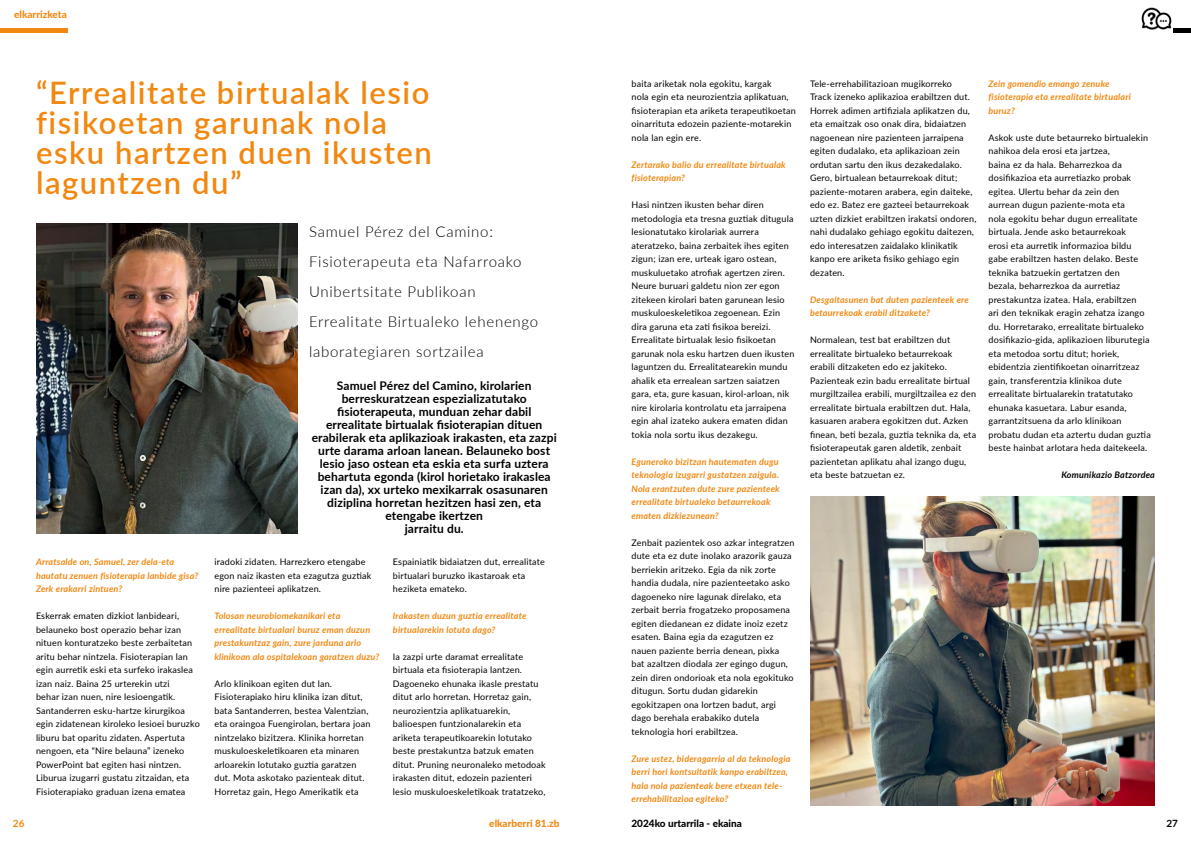
<style>
.page{position:relative;width:1191px;height:842px;background:#fff}
.page>*{position:absolute;margin:0;border:0;box-sizing:border-box;transform-origin:0 0}
.t1{font:600 31px/30px "Lato";letter-spacing:.05em;color:#f18811}
.t2{font:300 15px/30px "Lato";letter-spacing:.05em;color:#000}
.t3{font:700 12px/13px "Lato";letter-spacing:.01em;color:#000;text-align:center}
.t4{font:800 10px "Lato";color:#f18811}
.t5{font:800 10px "Lato";color:#000}
.t6{font:700 10px "Lato";color:#f18811}
.t7{font:700 10px "Lato";color:#000}
.t8{font:9px/13.5px "Lato";letter-spacing:.02em;color:#000}
.t9{font:italic 700 9px/13.5px "Lato";letter-spacing:.02em;color:#f18811}
.t10{font:italic 700 9px "Lato";letter-spacing:.02em;color:#000}
</style>
<div class="page">
<hr style="left:1174px;top:29px;width:17px;height:4px;background:#000">
<hr style="left:0;top:29px;width:67px;height:4px;background:#f18811">
<img style="left:1141px;top:7px;width:31px;height:23px">
<img style="left:810px;top:496px;width:344px;height:310px">
<img style="left:36px;top:224px;width:262px;height:310px">
<p class="t4" style="left:14px;top:7px;width:54px">elkarrizketa</p>
<h1 class="t1" style="left:36px;top:77px;width:397px">“Errealitate birtualak lesio fisikoetan garunak nola esku hartzen duen ikusten laguntzen du”</h1>
<p class="t8" style="left:631px;top:76px;width:166px">baita ariketak nola egokitu, kargak<br>nola egin eta neurozientzia aplikatuan, fisioterapian eta ariketa terapeutikoetan oinarrituta edozein paziente-motarekin nola lan egin ere.</p>
<p class="t9" style="left:631px;top:157px;width:156px">Zertarako balio du errealitate birtualak fisioterapian?</p>
<p class="t8" style="left:631px;top:198px;width:164px">Hasi nintzen ikusten behar diren metodologia eta tresna guztiak ditugula lesionatutako kirolariak aurrera ateratzeko, baina zerbaitek ihes egiten zigun; izan ere, urteak igaro ostean, muskuluetako atrofiak agertzen ziren.<br>Neure buruari galdetu nion zer egon zitekeen kirolari baten garunean lesio muskuloeskeletikoa zegoenean. Ezin dira garuna eta zati fisikoa bereizi.<br>Errealitate birtualak lesio fisikoetan garunak nola esku hartzen duen ikusten laguntzen du. Errealitatearekin mundu ahalik eta errealean sartzen saiatzen gara, eta, gure kasuan, kirol-arloan, nik nire kirolaria kontrolatu eta jarraipena egin ahal izateko aukera ematen didan tokia nola sortu ikus dezakegu.</p>
<p class="t9" style="left:631px;top:454px;width:150px">Eguneroko bizitzan hautematen dugu teknologia izugarri gustatzen zaigula.<br>Nola erantzuten dute zure pazienteek errealitate birtualeko betaurrekoak ematen dizkiezunean?</p>
<p class="t8" style="left:631px;top:535px;width:165px">Zenbait pazientek oso azkar integratzen dute eta ez dute inolako arazorik gauza berriekin aritzeko. Egia da nik zorte handia dudala, nire pazienteetako asko dagoeneko nire lagunak direlako, eta zerbait berria frogatzeko proposamena egiten diedanean ez didate inoiz ezetz esaten. Baina egia da ezagutzen ez nauen paziente berria denean, pixka bat azaltzen diodala zer egingo dugun, zein diren ondorioak eta nola egokituko ditugun. Sortu dudan gidarekin egokitzapen ona lortzen badut, argi dago berehala erabakiko dutela teknologia hori erabiltzea.</p>
<p class="t9" style="left:631px;top:751px;width:160px">Zure ustez, bideragarria al da teknologia berri hori kontsultatik kanpo erabiltzea, hala nola pazienteak bere etxean tele&shy;errehabilitazioa egiteko?</p>
<h2 class="t2" style="left:309px;top:216px;width:231px">Samuel Pérez del Camino:<br>Fisioterapeuta eta Nafarroako<br>Unibertsitate Publikoan<br>Errealitate Birtualeko lehenengo laborategiaren sortzailea</h2>
<p class="t3" style="left:312px;top:379px;width:246px">Samuel Pérez del Camino, kirolarien berreskuratzean espezializatutako fisioterapeuta, munduan zehar dabil errealitate birtualak fisioterapian dituen erabilerak eta aplikazioak irakasten, eta zazpi urte darama arloan lanean. Belauneko bost lesio jaso ostean eta eskia eta surfa uztera behartuta egonda (kirol horietako irakaslea izan da), xx urteko mexikarrak osasunaren diziplina horretan hezitzen hasi zen, eta etengabe ikertzen<br>jarraitu du.</p>
<p class="t8" style="left:393px;top:555px;width:153px">Espainiatik bidaiatzen dut, errealitate birtualari buruzko ikastaroak eta heziketa emateko.</p>
<p class="t9" style="left:393px;top:609px;width:135px">Irakasten duzun guztia errealitate birtualarekin lotuta dago?</p>
<p class="t8" style="left:393px;top:649px;width:154px">Ia zazpi urte daramat errealitate birtuala eta fisioterapia lantzen.<br>Dagoeneko ehunaka ikasle prestatu ditut arlo horretan. Horretaz gain, neurozientzia aplikatuarekin, balioespen funtzionalarekin eta ariketa terapeutikoarekin lotutako beste prestakuntza batzuk ematen ditut. Pruning neuronaleko metodoak irakasten ditut, edozein pazienteri lesio muskuloeskeletikoak tratatzeko,</p>
<p class="t9" style="left:36px;top:555px;width:164px">Arratsalde on, Samuel, zer dela-eta hautatu zenuen fisioterapia lanbide gisa?<br>Zerk erakarri zintuen?</p>
<p class="t8" style="left:36px;top:609px;width:165px">Eskerrak ematen dizkiot lanbideari, belauneko bost operazio behar izan nituen konturatzeko beste zerbaitetan aritu behar nintzela. Fisioterapian lan egin aurretik eski eta surfeko irakaslea izan naiz. Baina 25 urterekin utzi<br>behar izan nuen, nire lesioengatik.<br>Santanderren esku-hartze kirurgikoa egin zidatenean kiroleko lesioei buruzko liburu bat oparitu zidaten. Aspertuta nengoen, eta “Nire belauna” izeneko PowerPoint bat egiten hasi nintzen.<br>Liburua izugarri gustatu zitzaidan, eta Fisioterapiako graduan izena ematea</p>
<p class="t8" style="left:214px;top:555px;width:158px">iradoki zidaten. Harrezkero etengabe egon naiz ikasten eta ezagutza guztiak nire pazienteei aplikatzen.</p>
<p class="t9" style="left:214px;top:609px;width:166px">Tolosan neurobiomekanikari eta errealitate birtualari buruz eman duzun prestakuntzaz gain, zure jarduna arlo klinikoan ala ospitalekoan garatzen duzu?</p>
<p class="t8" style="left:214px;top:676px;width:157px">Arlo klinikoan egiten dut lan.<br>Fisioterapiako hiru klinika izan ditut, bata Santanderren, bestea Valentzian, eta oraingoa Fuengirolan, bertara joan nintzelako bizitzera. Klinika horretan muskuloeskeletikoaren eta minaren arloarekin lotutako guztia garatzen dut. Mota askotako pazienteak ditut.<br>Horretaz gain, Hego Amerikatik eta</p>
<p class="t8" style="left:810px;top:76px;width:168px">Tele-errehabilitazioan mugikorreko<br>Track izeneko aplikazioa erabiltzen dut.<br>Horrek adimen artifiziala aplikatzen du, eta emaitzak oso onak dira, bidaiatzen nagoenean nire pazienteen jarraipena egiten dudalako, eta aplikazioan zein ordutan sartu den ikus dezakedalako.<br>Gero, birtualean betaurrekoak ditut; paziente-motaren arabera, egin daiteke, edo ez. Batez ere gazteei betaurrekoak uzten dizkiet erabiltzen irakatsi ondoren, nahi dudalako gehiago egokitu daitezen, edo interesatzen zaidalako klinikatik kanpo ere ariketa fisiko gehiago egin dezaten.</p>
<p class="t9" style="left:810px;top:292px;width:160px">Desgaitasunen bat duten pazienteek ere betaurrekoak erabil ditzakete?</p>
<p class="t8" style="left:810px;top:333px;width:168px">Normalean, test bat erabiltzen dut errealitate birtualeko betaurrekoak erabili ditzaketen edo ez jakiteko.<br>Pazienteak ezin badu errealitate birtual murgiltzailea erabili, murgiltzailea ez den errealitate birtuala erabiltzen dut. Hala, kasuaren arabera egokitzen dut. Azken finean, beti bezala, guztia teknika da, eta fisioterapeutak garen aldetik, zenbait pazientetan aplikatu ahal izango dugu, eta beste batzuetan ez.</p>
<p class="t9" style="left:988px;top:76px;width:144px">Zein gomendio emango zenuke fisioterapia eta errealitate birtualari buruz?</p>
<p class="t8" style="left:988px;top:130px;width:164px">Askok uste dute betaurreko birtualekin nahikoa dela erosi eta jartzea,<br>baina ez da hala. Beharrezkoa da dosifikazioa eta aurretiazko probak egitea. Ulertu behar da zein den aurrean dugun paziente-mota eta<br>nola egokitu behar dugun errealitate birtuala. Jende asko betaurrekoak<br>erosi eta aurretik informazioa bildu gabe erabiltzen hasten delako. Beste teknika batzuekin gertatzen den<br>bezala, beharrezkoa da aurretiaz prestakuntza izatea. Hala, erabiltzen<br>ari den teknikak eragin zehatza izango du. Horretarako, errealitate birtualeko dosifikazio-gida, aplikazioen liburutegia eta metodoa sortu ditut; horiek, ebidentzia zientifikoetan oinarritzeaz gain, transferentzia klinikoa dute errealitate birtualarekin tratatutako ehunaka kasuetara. Labur esanda, garrantzitsuena da arlo klinikoan probatu dudan eta aztertu dudan guztia beste hainbat arlotara heda daitekeela.</p>
<p class="t10" style="left:1061px;top:468px;width:95px">Komunikazio Batzordea</p>
<p class="t6" style="left:13px;top:816px;width:13px">26</p>
<p class="t5" style="left:631px;top:816px;width:112px">2024ko urtarrila - ekaina</p>
<p class="t7" style="left:1166px;top:816px;width:13px">27</p>
<p class="t4" style="left:489px;top:816px;width:72px">elkarberri 81.zb</p>
</div>
